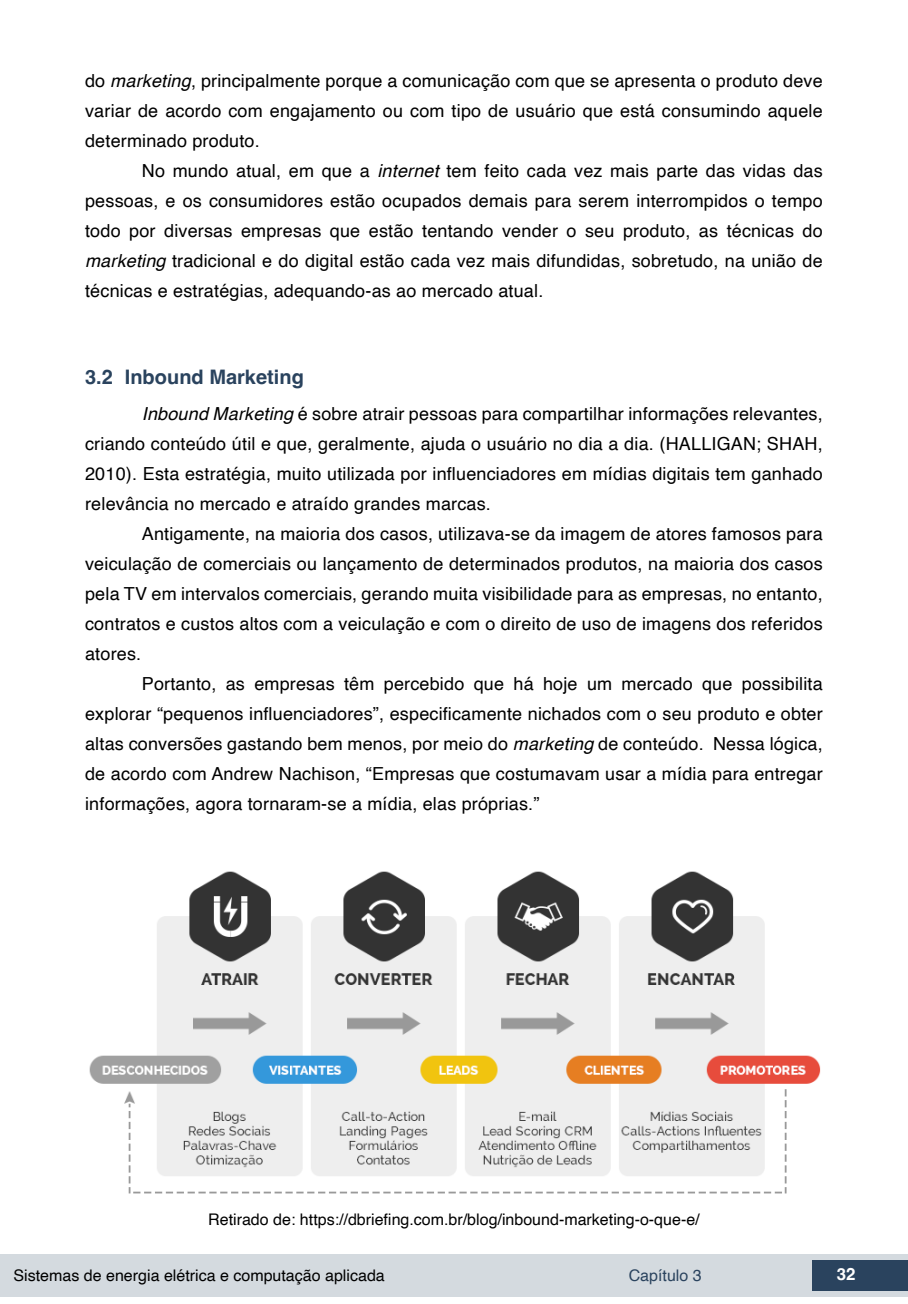
<style>
.page{position:relative;width:908px;height:1304px;background:#fff}
.page>*{position:absolute;margin:0;border:0;box-sizing:border-box;transform-origin:0 0}
.t1{font:700 20px "Helvetica";color:#2a435e}
.t2{font:18px/30px "Helvetica";letter-spacing:.01em;color:#000;text-align:justify}
.t3{font:700 16.8px "Helvetica";color:#fff}
.t4{font:16px "Helvetica";color:#000}
.t5{font:16px "Helvetica";color:#2a435e}
.s1{font-style:italic}
</style>
<div class="page">
<div style="left:0;top:1254px;width:906px;height:43px;background:#d4dadf"></div>
<div style="left:812px;top:1261px;width:95px;height:30px;background:#2a435e"></div>
<img style="left:89px;top:871px;width:730px;height:323px">
<p class="t2" style="left:85px;top:66px;width:738px">do <span class="s1">marketing</span>, principalmente porque a comunicação com que se apresenta o produto deve variar de acordo com engajamento ou com tipo de usuário que está consumindo aquele determinado produto.</p>
<p class="t2" style="left:85px;top:156px;width:738px;text-indent:57px">No mundo atual, em que a <span class="s1">internet</span> tem feito cada vez mais parte das vidas das pessoas, e os consumidores estão ocupados demais para serem interrompidos o tempo todo por diversas empresas que estão tentando vender o seu produto, as técnicas do <span class="s1">marketing</span> tradicional e do digital estão cada vez mais difundidas, sobretudo, na união de técnicas e estratégias, adequando-as ao mercado atual.</p>
<p class="t1" style="left:85px;top:365px;width:220px">3.2 Inbound Marketing</p>
<p class="t2" style="left:85px;top:399px;width:738px;text-indent:57px"><span class="s1">Inbound Marketing</span> é sobre atrair pessoas para compartilhar informações relevantes, criando conteúdo útil e que, geralmente, ajuda o usuário no dia a dia. (HALLIGAN; SHAH, 2010). Esta estratégia, muito utilizada por influenciadores em mídias digitais tem ganhado relevância no mercado e atraído grandes marcas.</p>
<p class="t2" style="left:85px;top:519px;width:738px;text-indent:57px">Antigamente, na maioria dos casos, utilizava-se da imagem de atores famosos para veiculação de comerciais ou lançamento de determinados produtos, na maioria dos casos pela TV em intervalos comerciais, gerando muita visibilidade para as empresas, no entanto, contratos e custos altos com a veiculação e com o direito de uso de imagens dos referidos atores.</p>
<p class="t2" style="left:85px;top:669px;width:738px;text-indent:57px">Portanto, as empresas têm percebido que há hoje um mercado que possibilita explorar “pequenos influenciadores”, especificamente nichados com o seu produto e obter altas conversões gastando bem menos, por meio do <span class="s1">marketing</span> de conteúdo. Nessa lógica, de acordo com Andrew Nachison, “Empresas que costumavam usar a mídia para entregar informações, agora tornaram-se a mídia, elas próprias.”</p>
<p class="t4" style="left:208px;top:1207px;width:492px">Retirado de: https://dbriefing.com.br/blog/inbound-marketing-o-que-e/</p>
<p class="t4" style="left:14px;top:1263px;width:372px">Sistemas de energia elétrica e computação aplicada</p>
<p class="t5" style="left:628px;top:1263px;width:74px">Capítulo 3</p>
<p class="t3" style="left:836px;top:1264px;width:20px">32</p>
</div>
